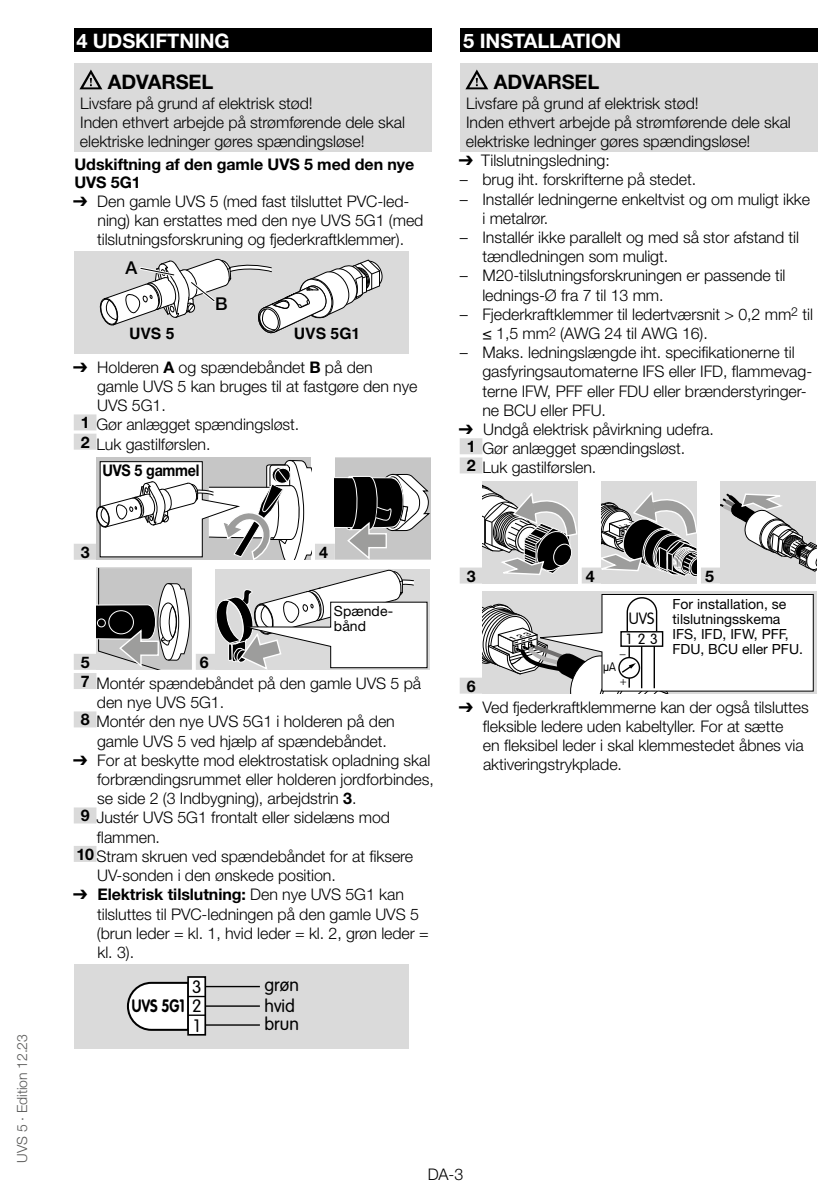
<style>
.page{position:relative;width:840px;height:1191px;background:#fff}
.page>*{position:absolute;margin:0;border:0;box-sizing:border-box;transform-origin:0 0}
.t1{font:700 20px "Helvetica Neue LT Pro";letter-spacing:-.005em;color:#fff}
.t2{font:700 20px "Helvetica Neue LT Pro";letter-spacing:-.005em;color:#000}
.t3{font:300 17.8px "VAG Rounded Std";color:#000}
.t4{font:700 17.8px/19.4px "VAG Rounded Std";color:#000;text-align:right;scale:.8 1}
.t5{font:500 17.8px "Helvetica Neue LT Pro";color:#000}
.t6{font:300 16.2px "VAG Rounded Std";color:#000;scale:.93 1}
.t7{font:300 16px/19.2px "Helvetica Neue LT Pro";letter-spacing:-.005em;color:#000}
.t8{font:700 16px/17.6px "Helvetica Neue LT Pro";letter-spacing:-.005em;color:#000}
.t9{font:700 16px "Helvetica Neue LT Pro";letter-spacing:-.005em;color:#000;scale:.89 1}
.t10{font:700 15.8px "Helvetica";color:#000}
.t11{font:300 14.6px "VAG Rounded Std";color:#000}
.t12{font:14px/15px "Helvetica Neue LT Pro";color:#000}
.t13{font:300 14px "Helvetica Neue LT Pro";letter-spacing:-.005em;color:#575756}
.t14{font:300 12.4px "VAG Rounded Std";color:#000;scale:.9 1}
.t15{font:300 11.6px "Helvetica Neue LT Pro";color:#000}
.s1{font-family:"Arial Unicode MS";font-weight:400}
.s2{font-weight:700}
.s3{font-weight:300}
</style>
<div class="page">
<div style="left:74px;top:28px;width:357px;height:24px;background:#000"></div>
<div style="left:74px;top:64px;width:357px;height:31px;background:#dadada"></div>
<div style="left:74px;top:91px;width:357px;height:22px;background:#dadada"></div>
<div style="left:74px;top:111px;width:357px;height:40px;background:#dadada"></div>
<div style="left:74px;top:414px;width:22px;height:16px;background:#dadada"></div>
<div style="left:74px;top:433px;width:22px;height:16px;background:#dadada"></div>
<div style="left:74px;top:544px;width:22px;height:16px;background:#dadada"></div>
<div style="left:315px;top:544px;width:19px;height:16px;background:#dadada"></div>
<div style="left:74px;top:654px;width:22px;height:16px;background:#dadada"></div>
<div style="left:196px;top:654px;width:19px;height:16px;background:#dadada"></div>
<div style="left:74px;top:673px;width:22px;height:16px;background:#dadada"></div>
<div style="left:74px;top:711px;width:22px;height:16px;background:#dadada"></div>
<div style="left:74px;top:807px;width:22px;height:16px;background:#dadada"></div>
<div style="left:74px;top:846px;width:22px;height:16px;background:#dadada"></div>
<svg style="left:79px;top:69px;width:23px;height:20px"></svg>
<div style="left:74px;top:251px;width:334px;height:102px;background:#dadada"></div>
<svg style="left:99px;top:258px;width:284px;height:76px"></svg>
<svg style="left:96px;top:459px;width:215px;height:101px"></svg>
<div style="left:334px;top:458px;width:96px;height:101px;background:#c6c6c6"></div>
<svg style="left:334px;top:473px;width:96px;height:86px"></svg>
<svg style="left:96px;top:568px;width:96px;height:101px"></svg>
<svg style="left:215px;top:570px;width:212px;height:100px"></svg>
<div style="left:74px;top:964px;width:334px;height:84px;background:#dadada"></div>
<hr style="left:199px;top:986px;width:61px;height:1px;background:#000">
<hr style="left:199px;top:1005px;width:61px;height:1px;background:#000">
<hr style="left:199px;top:1024px;width:61px;height:1px;background:#000">
<div style="left:188px;top:977px;width:17px;height:57px;background:#fff"></div>
<div style="left:187px;top:976px;width:19px;height:59px;border:2px solid #000"></div>
<svg style="left:126px;top:980px;width:79px;height:51px"></svg>
<div style="left:459px;top:28px;width:357px;height:24px;background:#000"></div>
<div style="left:459px;top:64px;width:357px;height:31px;background:#dadada"></div>
<div style="left:459px;top:91px;width:357px;height:22px;background:#dadada"></div>
<div style="left:459px;top:111px;width:357px;height:40px;background:#dadada"></div>
<div style="left:459px;top:438px;width:23px;height:16px;background:#dadada"></div>
<div style="left:459px;top:457px;width:23px;height:16px;background:#dadada"></div>
<div style="left:459px;top:567px;width:23px;height:16px;background:#dadada"></div>
<div style="left:581px;top:567px;width:20px;height:16px;background:#dadada"></div>
<div style="left:700px;top:567px;width:20px;height:16px;background:#dadada"></div>
<div style="left:459px;top:677px;width:23px;height:16px;background:#dadada"></div>
<svg style="left:465px;top:69px;width:23px;height:20px"></svg>
<div style="left:482px;top:481px;width:95px;height:102px;background:#dadada"></div>
<svg style="left:482px;top:484px;width:95px;height:91px"></svg>
<div style="left:601px;top:481px;width:95px;height:102px;background:#dadada"></div>
<div style="left:720px;top:481px;width:95px;height:102px;background:#dadada"></div>
<svg style="left:720px;top:492px;width:96px;height:91px"></svg>
<svg style="left:601px;top:492px;width:95px;height:85px"></svg>
<svg style="left:482px;top:591px;width:331px;height:103px"></svg>
<p class="t13" style="left:13px;top:1162px;width:130px;rotate:-90deg">UVS 5 · Edition 12.23</p>
<p class="t1" style="left:76px;top:28px;width:92px">4 UDSKIFTN</p>
<p class="t1" style="left:194px;top:28px;width:21px">ING</p>
<p class="t2" style="left:108px;top:70px;width:68px">ADVARSEL</p>
<p class="t7" style="left:80px;top:93px;width:326px">Livsfare på grund af elektrisk stød!<br>Inden ethvert arbejde på strømførende dele skal elektriske ledninger gøres spændingsløse!</p>
<p class="t8" style="left:74px;top:155px;width:341px">Udskiftning af den gamle UVS 5 med den nye<br>UVS 5G1</p>
<p class="t7" style="left:97px;top:191px;width:327px;text-indent:-24px"><span class="s1">➔</span> Den gamle UVS 5 (med fast tilsluttet PVC-led&shy;ning) kan erstattes med den nye UVS 5G1 (med tilslutningsforskruning og fjederkraftklemmer).</p>
<p class="t5" style="left:125px;top:257px;width:13px">A</p>
<p class="t5" style="left:215px;top:293px;width:14px">B</p>
<p class="t10" style="left:129px;top:324px;width:47px">UVS 5</p>
<p class="t10" style="left:294px;top:324px;width:68px">UVS 5G1</p>
<p class="t7" style="left:73px;top:357px;width:301px"><span class="s1">➔</span> Holderen <span class="s2">A</span> og spændebåndet <span class="s2">B</span> på den</p>
<p class="t7" style="left:97px;top:376px;width:322px">gamle UVS 5 kan bruges til at fastgøre den nye</p>
<p class="t7" style="left:97px;top:395px;width:70px">UVS 5G1.</p>
<p class="t7" style="left:81px;top:415px;width:220px"><span class="s2">1</span> Gør anlægget spændingsløst.</p>
<p class="t7" style="left:81px;top:434px;width:131px"><span class="s2">2</span> Luk gastilførslen.</p>
<p class="t9" style="left:102px;top:460px;width:111px">UVS 5 gammel</p>
<p class="t8" style="left:81px;top:543px;width:10px">3</p>
<p class="t8" style="left:81px;top:653px;width:10px">5</p>
<p class="t8" style="left:200px;top:653px;width:10px">6</p>
<p class="t8" style="left:319px;top:543px;width:10px">4</p>
<p class="t12" style="left:334px;top:603px;width:61px">Spænde&shy;bånd</p>
<p class="t7" style="left:81px;top:673px;width:341px"><span class="s2">7</span> Montér spændebåndet på den gamle UVS 5 på</p>
<p class="t7" style="left:97px;top:692px;width:129px">den nye UVS 5G1.</p>
<p class="t7" style="left:81px;top:712px;width:315px"><span class="s2">8</span> Montér den nye UVS 5G1 i holderen på den</p>
<p class="t7" style="left:97px;top:731px;width:291px">gamle UVS 5 ved hjælp af spændebåndet.</p>
<p class="t7" style="left:73px;top:750px;width:358px"><span class="s1">➔</span> For at beskytte mod elektrostatisk opladning skal</p>
<p class="t7" style="left:97px;top:769px;width:338px">forbrændingsrummet eller holderen jordforbindes,</p>
<p class="t7" style="left:97px;top:788px;width:260px">se side 2 (3 Indbygning), arbejdstrin <span class="s2">3</span>.</p>
<p class="t7" style="left:81px;top:808px;width:311px"><span class="s2">9</span> Justér UVS 5G1 frontalt eller sidelæns mod</p>
<p class="t7" style="left:97px;top:827px;width:64px">flammen.</p>
<p class="t7" style="left:76px;top:846px;width:338px"><span class="s2">10</span> Stram skruen ved spændebåndet for at fiksere</p>
<p class="t7" style="left:97px;top:865px;width:240px">UV-sonden i den ønskede position.</p>
<p class="t7" style="left:97px;top:884px;width:333px;text-indent:-24px"><span class="s1">➔</span> <span class="s2">Elektrisk tilslutning:</span> Den nye UVS 5G1 kan tilsluttes til PVC-ledningen på den gamle UVS 5 (brun leder = kl. 1, hvid leder = kl. 2, grøn leder = kl. 3).</p>
<p class="t4" style="left:132px;top:997px;width:88px">UVS 5G1 <span class="s3">2<br>1</span></p>
<p class="t3" style="left:192px;top:976px;width:11px">3</p>
<p class="t3" style="left:264px;top:974px;width:36px">grøn</p>
<p class="t3" style="left:264px;top:995px;width:32px">hvid</p>
<p class="t3" style="left:264px;top:1013px;width:36px">brun</p>
<p class="t1" style="left:463px;top:28px;width:37px">5 INST</p>
<p class="t1" style="left:523px;top:28px;width:83px">ALLATION</p>
<p class="t2" style="left:493px;top:70px;width:68px">ADVARSEL</p>
<p class="t7" style="left:465px;top:93px;width:326px">Livsfare på grund af elektrisk stød!<br>Inden ethvert arbejde på strømførende dele skal elektriske ledninger gøres spændingsløse!</p>
<p class="t7" style="left:458px;top:150px;width:152px"><span class="s1">➔</span> Tilslutningsledning:</p>
<p class="t7" style="left:459px;top:170px;width:238px">– brug iht. forskrifterne på stedet.</p>
<p class="t7" style="left:482px;top:189px;width:329px;text-indent:-23px">– Installér ledningerne enkeltvist og om muligt ikke i metalrør.</p>
<p class="t7" style="left:482px;top:227px;width:318px;text-indent:-23px">– Installér ikke parallelt og med så stor afstand til tændledningen som muligt.</p>
<p class="t7" style="left:482px;top:266px;width:304px;text-indent:-23px">– M20-tilslutningsforskruningen er passende til lednings-Ø fra 7 til 13 mm.</p>
<p class="t7" style="left:482px;top:304px;width:332px;text-indent:-23px">– Fjederkraftklemmer til ledertværsnit &gt; 0,2 mm<sup>2</sup> til ≤ 1,5 mm<sup>2</sup> (AWG 24 til AWG 16).</p>
<p class="t7" style="left:482px;top:342px;width:331px;text-indent:-23px">– Maks. ledningslængde iht. specifikationerne til gasfyringsautomaterne IFS eller IFD, flammevag&shy;terne IFW, PFF eller FDU eller brænderstyringer&shy;ne BCU eller PFU.</p>
<p class="t7" style="left:466px;top:419px;width:249px;text-indent:-8px"><span class="s1">➔</span> Undgå elektrisk påvirkning udefra.<br><span class="s2">1</span> Gør anlægget spændingsløst.<br><span class="s2">2</span> Luk gastilførslen.</p>
<p class="t8" style="left:466px;top:566px;width:10px">3</p>
<p class="t8" style="left:585px;top:566px;width:10px">4</p>
<p class="t8" style="left:704px;top:566px;width:10px">5</p>
<p class="t8" style="left:466px;top:677px;width:10px">6</p>
<p class="t6" style="left:628px;top:609px;width:29px">UVS</p>
<p class="t11" style="left:626px;top:631px;width:33px">123</p>
<p class="t15" style="left:619px;top:646px;width:7px">–</p>
<p class="t15" style="left:619px;top:673px;width:9px">+</p>
<p class="t14" style="left:603px;top:660px;width:16px">µA</p>
<p class="t12" style="left:672px;top:596px;width:132px">For installation, se tilslutningsskema<br>IFS, IFD, IFW, PFF,<br>FDU, BCU eller PFU.</p>
<p class="t7" style="left:482px;top:697px;width:327px;text-indent:-24px"><span class="s1">➔</span> Ved fjederkraftklemmerne kan der også tilsluttes fleksible ledere uden kabeltyller. For at sætte<br>en fleksibel leder i skal klemmestedet åbnes via aktiveringstrykplade.</p>
<p class="t7" style="left:427px;top:1164px;width:37px">DA-3</p>
</div>
